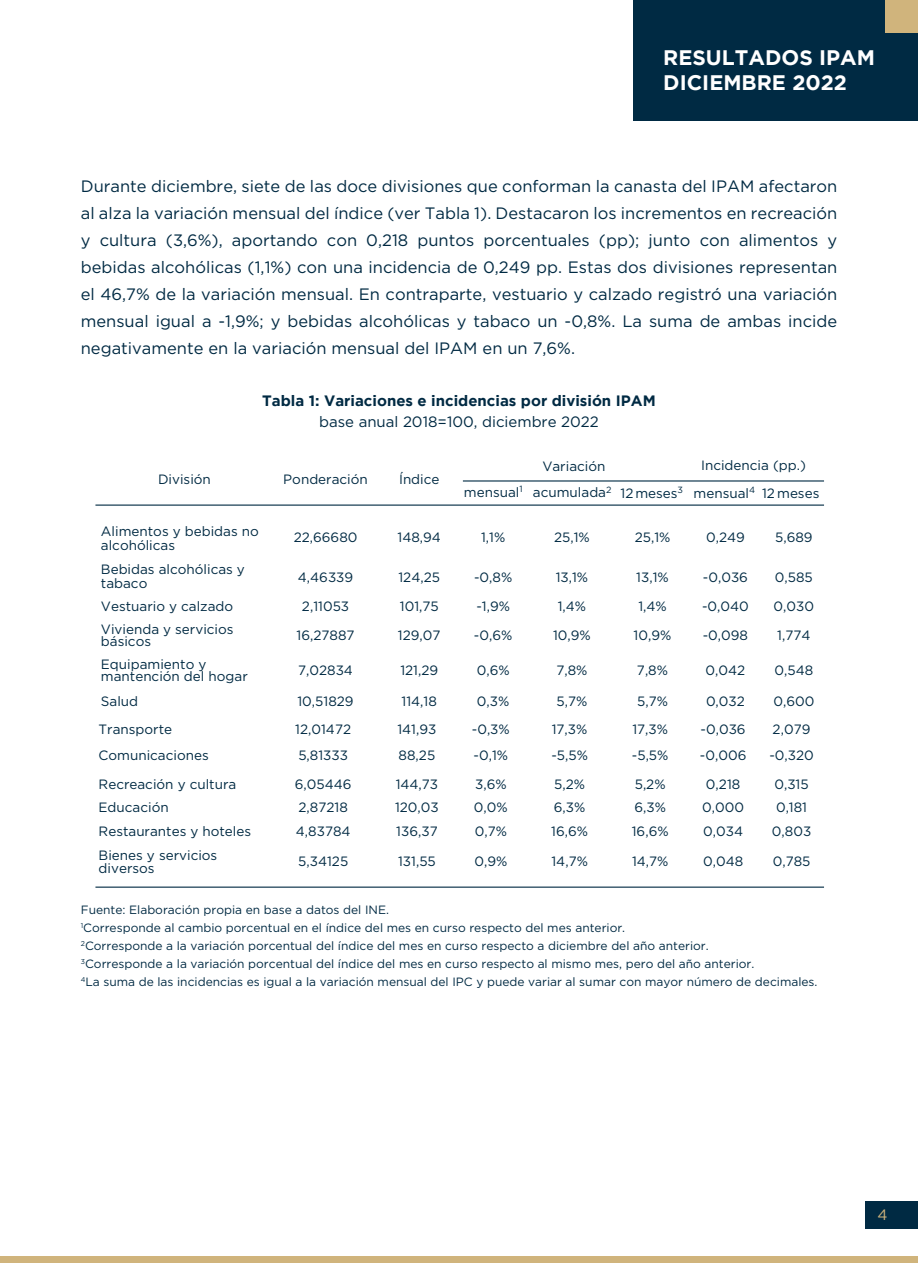
<style>
.page{position:relative;width:918px;height:1263px;background:#fff}
.page>*{position:absolute;margin:0;border:0;box-sizing:border-box;transform-origin:0 0}
.t1{font:700 21px/25.2px "Gotham";color:#fff}
.t2{font:16.5px/27px "Gotham";color:#002a43;text-align:justify}
.t3{font:700 15px "Gotham";color:#002a43}
.t4{font:15px "Gotham";color:#002a43}
.t5{font:15px "Gotham";color:#d0b47c}
.t6{font:13.5px/13.5px "Gotham";color:#002a43}
.t7{font:12px/18px "Gotham";color:#002a43}
</style>
<div class="page">
<div style="left:633px;top:0;width:285px;height:121px;background:#002a43"></div>
<div style="left:885px;top:0;width:33px;height:33px;background:#d0b47c"></div>
<hr style="left:95px;top:504px;width:729px;height:2px;background:#002a43">
<hr style="left:95px;top:886px;width:729px;height:2px;background:#002a43">
<hr style="left:463px;top:480px;width:361px;height:1px;background:#002a43">
<div style="left:0;top:1257px;width:918px;height:6px;background:#d0b47c"></div>
<div style="left:865px;top:1201px;width:53px;height:28px;background:#002a43"></div>
<h1 class="t1" style="left:663px;top:44px;width:213px">RESULTADOS IPAM<br>DICIEMBRE 2022</h1>
<p class="t2" style="left:81px;top:173px;width:758px">Durante diciembre, siete de las doce divisiones que conforman la canasta del IPAM afectaron al alza la variación mensual del índice (ver Tabla 1). Destacaron los incrementos en recreación y cultura (3,6%), aportando con 0,218 puntos porcentuales (pp); junto con alimentos y bebidas alcohólicas (1,1%) con una incidencia de 0,249 pp. Estas dos divisiones representan el 46,7% de la variación mensual. En contraparte, vestuario y calzado registró una variación mensual igual a -1,9%; y bebidas alcohólicas y tabaco un -0,8%. La suma de ambas incide negativamente en la variación mensual del IPAM en un 7,6%.</p>
<p class="t3" style="left:262px;top:392px;width:395px">Tabla 1: Variaciones e incidencias por división IPAM</p>
<p class="t4" style="left:319px;top:413px;width:281px">base anual 2018=100, diciembre 2022</p>
<p class="t6" style="left:158px;top:472px;width:54px">División</p>
<p class="t6" style="left:283px;top:472px;width:86px">Ponderación</p>
<p class="t6" style="left:399px;top:472px;width:42px">Índice</p>
<p class="t6" style="left:464px;top:452px;width:357px;line-height:27.2px;text-indent:237px">Incidencia (pp.) mensual<sup>1</sup> acumulada<sup>2</sup> 12 meses<sup>3</sup> mensual<sup>4</sup> 12 meses</p>
<p class="t6" style="left:542px;top:459px;width:65px">Variación</p>
<p class="t6" style="left:101px;top:525px;width:159px">Alimentos y bebidas no alcohólicas</p>
<p class="t6" style="left:294px;top:531px;width:65px">22,66680</p>
<p class="t6" style="left:398px;top:531px;width:45px">148,94</p>
<p class="t6" style="left:481px;top:531px;width:26px">1,1%</p>
<p class="t6" style="left:554px;top:531px;width:37px">25,1%</p>
<p class="t6" style="left:635px;top:531px;width:37px">25,1%</p>
<p class="t6" style="left:706px;top:531px;width:40px">0,249</p>
<p class="t6" style="left:775px;top:531px;width:39px">5,689</p>
<p class="t6" style="left:101px;top:563px;width:146px">Bebidas alcohólicas y tabaco</p>
<p class="t6" style="left:298px;top:570px;width:57px">4,46339</p>
<p class="t6" style="left:398px;top:570px;width:43px">124,25</p>
<p class="t6" style="left:474px;top:570px;width:40px">-0,8%</p>
<p class="t6" style="left:556px;top:570px;width:34px">13,1%</p>
<p class="t6" style="left:636px;top:570px;width:34px">13,1%</p>
<p class="t6" style="left:703px;top:570px;width:47px">-0,036</p>
<p class="t6" style="left:775px;top:570px;width:39px">0,585</p>
<p class="t6" style="left:101px;top:599px;width:134px">Vestuario y calzado</p>
<p class="t6" style="left:302px;top:599px;width:49px">2,11053</p>
<p class="t6" style="left:400px;top:599px;width:40px">101,75</p>
<p class="t6" style="left:476px;top:599px;width:35px">-1,9%</p>
<p class="t6" style="left:558px;top:599px;width:30px">1,4%</p>
<p class="t6" style="left:638px;top:599px;width:30px">1,4%</p>
<p class="t6" style="left:702px;top:599px;width:48px">-0,040</p>
<p class="t6" style="left:774px;top:599px;width:42px">0,030</p>
<p class="t6" style="left:101px;top:623px;width:134px;line-height:12px">Vivienda y servicios básicos</p>
<p class="t6" style="left:297px;top:628px;width:60px">16,27887</p>
<p class="t6" style="left:398px;top:628px;width:44px">129,07</p>
<p class="t6" style="left:474px;top:628px;width:40px">-0,6%</p>
<p class="t6" style="left:553px;top:628px;width:39px">10,9%</p>
<p class="t6" style="left:634px;top:628px;width:39px">10,9%</p>
<p class="t6" style="left:703px;top:628px;width:47px">-0,098</p>
<p class="t6" style="left:777px;top:628px;width:35px">1,774</p>
<p class="t6" style="left:101px;top:658px;width:148px;line-height:12px">Equipamiento y mantención del hogar</p>
<p class="t6" style="left:298px;top:663px;width:56px">7,02834</p>
<p class="t6" style="left:400px;top:663px;width:39px">121,29</p>
<p class="t6" style="left:477px;top:663px;width:34px">0,6%</p>
<p class="t6" style="left:556px;top:663px;width:33px">7,8%</p>
<p class="t6" style="left:637px;top:663px;width:33px">7,8%</p>
<p class="t6" style="left:706px;top:663px;width:41px">0,042</p>
<p class="t6" style="left:775px;top:663px;width:40px">0,548</p>
<p class="t6" style="left:101px;top:694px;width:39px">Salud</p>
<p class="t6" style="left:297px;top:694px;width:58px">10,51829</p>
<p class="t6" style="left:402px;top:694px;width:37px">114,18</p>
<p class="t6" style="left:477px;top:694px;width:34px">0,3%</p>
<p class="t6" style="left:557px;top:694px;width:32px">5,7%</p>
<p class="t6" style="left:637px;top:694px;width:32px">5,7%</p>
<p class="t6" style="left:706px;top:694px;width:40px">0,032</p>
<p class="t6" style="left:773px;top:694px;width:42px">0,600</p>
<p class="t6" style="left:99px;top:722px;width:75px">Transporte</p>
<p class="t6" style="left:295px;top:722px;width:57px">12,01472</p>
<p class="t6" style="left:397px;top:722px;width:41px">141,93</p>
<p class="t6" style="left:472px;top:722px;width:40px">-0,3%</p>
<p class="t6" style="left:552px;top:722px;width:37px">17,3%</p>
<p class="t6" style="left:632px;top:722px;width:37px">17,3%</p>
<p class="t6" style="left:701px;top:722px;width:47px">-0,036</p>
<p class="t6" style="left:773px;top:722px;width:39px">2,079</p>
<p class="t6" style="left:99px;top:748px;width:112px">Comunicaciones</p>
<p class="t6" style="left:298px;top:748px;width:51px">5,81333</p>
<p class="t6" style="left:399px;top:748px;width:38px">88,25</p>
<p class="t6" style="left:474px;top:748px;width:36px">-0,1%</p>
<p class="t6" style="left:551px;top:748px;width:38px">-5,5%</p>
<p class="t6" style="left:632px;top:748px;width:38px">-5,5%</p>
<p class="t6" style="left:700px;top:748px;width:48px">-0,006</p>
<p class="t6" style="left:769px;top:748px;width:46px">-0,320</p>
<p class="t6" style="left:99px;top:777px;width:139px">Recreación y cultura</p>
<p class="t6" style="left:295px;top:777px;width:58px">6,05446</p>
<p class="t6" style="left:396px;top:777px;width:44px">144,73</p>
<p class="t6" style="left:475px;top:777px;width:33px">3,6%</p>
<p class="t6" style="left:554px;top:777px;width:32px">5,2%</p>
<p class="t6" style="left:635px;top:777px;width:32px">5,2%</p>
<p class="t6" style="left:706px;top:777px;width:36px">0,218</p>
<p class="t6" style="left:774px;top:777px;width:36px">0,315</p>
<p class="t6" style="left:99px;top:800px;width:72px">Educación</p>
<p class="t6" style="left:299px;top:800px;width:51px">2,87218</p>
<p class="t6" style="left:395px;top:800px;width:45px">120,03</p>
<p class="t6" style="left:474px;top:800px;width:35px">0,0%</p>
<p class="t6" style="left:554px;top:800px;width:33px">6,3%</p>
<p class="t6" style="left:634px;top:800px;width:33px">6,3%</p>
<p class="t6" style="left:702px;top:800px;width:43px">0,000</p>
<p class="t6" style="left:776px;top:800px;width:33px">0,181</p>
<p class="t6" style="left:99px;top:824px;width:154px">Restaurantes y hoteles</p>
<p class="t6" style="left:296px;top:824px;width:56px">4,83784</p>
<p class="t6" style="left:396px;top:824px;width:43px">136,37</p>
<p class="t6" style="left:475px;top:824px;width:34px">0,7%</p>
<p class="t6" style="left:551px;top:824px;width:38px">16,6%</p>
<p class="t6" style="left:632px;top:824px;width:38px">16,6%</p>
<p class="t6" style="left:703px;top:824px;width:41px">0,034</p>
<p class="t6" style="left:772px;top:824px;width:41px">0,803</p>
<p class="t6" style="left:99px;top:848px;width:120px">Bienes y servicios diversos</p>
<p class="t6" style="left:298px;top:854px;width:52px">5,34125</p>
<p class="t6" style="left:398px;top:854px;width:39px">131,55</p>
<p class="t6" style="left:474px;top:854px;width:34px">0,9%</p>
<p class="t6" style="left:551px;top:854px;width:38px">14,7%</p>
<p class="t6" style="left:632px;top:854px;width:38px">14,7%</p>
<p class="t6" style="left:703px;top:854px;width:42px">0,048</p>
<p class="t6" style="left:773px;top:854px;width:39px">0,785</p>
<p class="t7" style="left:81px;top:901px;width:738px">Fuente: Elaboración propia en base a datos del INE.<br><sup>1</sup>Corresponde al cambio porcentual en el índice del mes en curso respecto del mes anterior.<br><sup>2</sup>Corresponde a la variación porcentual del índice del mes en curso respecto a diciembre del año anterior.<br><sup>3</sup>Corresponde a la variación porcentual del índice del mes en curso respecto al mismo mes, pero del año anterior.<br><sup>4</sup>La suma de las incidencias es igual a la variación mensual del IPC y puede variar al sumar con mayor número de decimales.</p>
<p class="t5" style="left:878px;top:1206px;width:12px">4</p>
</div>
